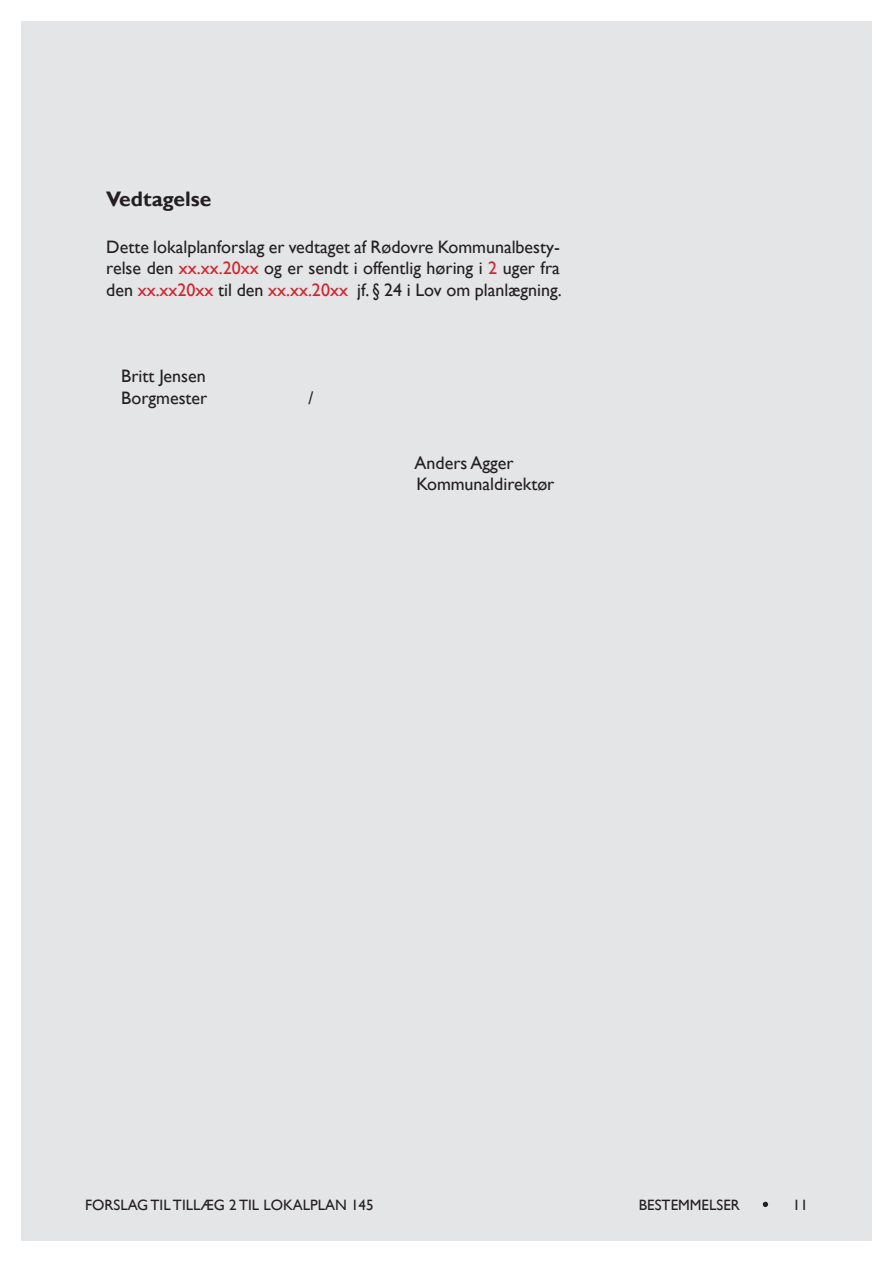
<style>
.page{position:relative;width:893px;height:1263px;background:#fff}
.page>*{position:absolute;margin:0;border:0;box-sizing:border-box;transform-origin:0 0}
.Brødtekst_underovers{font:700 21px "Gill Sans";color:#231f20}
.t1{font:18px/21.6px "Gill Sans";color:#231f20;text-align:justify}
.t2{font:15px "Gill Sans";color:#231f20}
.s1{color:#d1232a}
</style>
<div class="page">
<div style="left:21px;top:22px;width:851px;height:1219px;background:#e4e5e7"></div>
<svg style="left:763px;top:1202px;width:5px;height:5px"></svg>
<p class="Brødtekst_underovers" style="left:106px;top:187px;width:107px">Vedtagelse</p>
<p class="t1" style="left:106px;top:236px;width:457px">Dette lokalplanforslag er vedtaget af Rødovre Kommunalbesty&shy;relse den <span class="s1">xx.xx.20xx</span> og er sendt i offentlig høring i <span class="s1">2</span> uger fra den <span class="s1">xx.xx20xx</span> til den <span class="s1">xx.xx.20xx</span> jf. § 24 i Lov om planlægning.</p>
<p class="t1" style="left:121px;top:365px;width:86px">Britt Jensen</p>
<p class="t1" style="left:121px;top:387px;width:88px">Borgmester</p>
<p class="t1" style="left:308px;top:387px;width:7px">/</p>
<p class="t1" style="left:415px;top:452px;width:101px">Anders Agger</p>
<p class="t1" style="left:416px;top:473px;width:140px">Kommunaldirektør</p>
<p class="t2" style="left:85px;top:1196px;width:290px">FORSLAG TIL TILLÆG 2 TIL LOKALPLAN 145</p>
<p class="t2" style="left:639px;top:1196px;width:103px">BESTEMMELSER</p>
<p class="t2" style="left:793px;top:1196px;width:16px">11</p>
</div>
